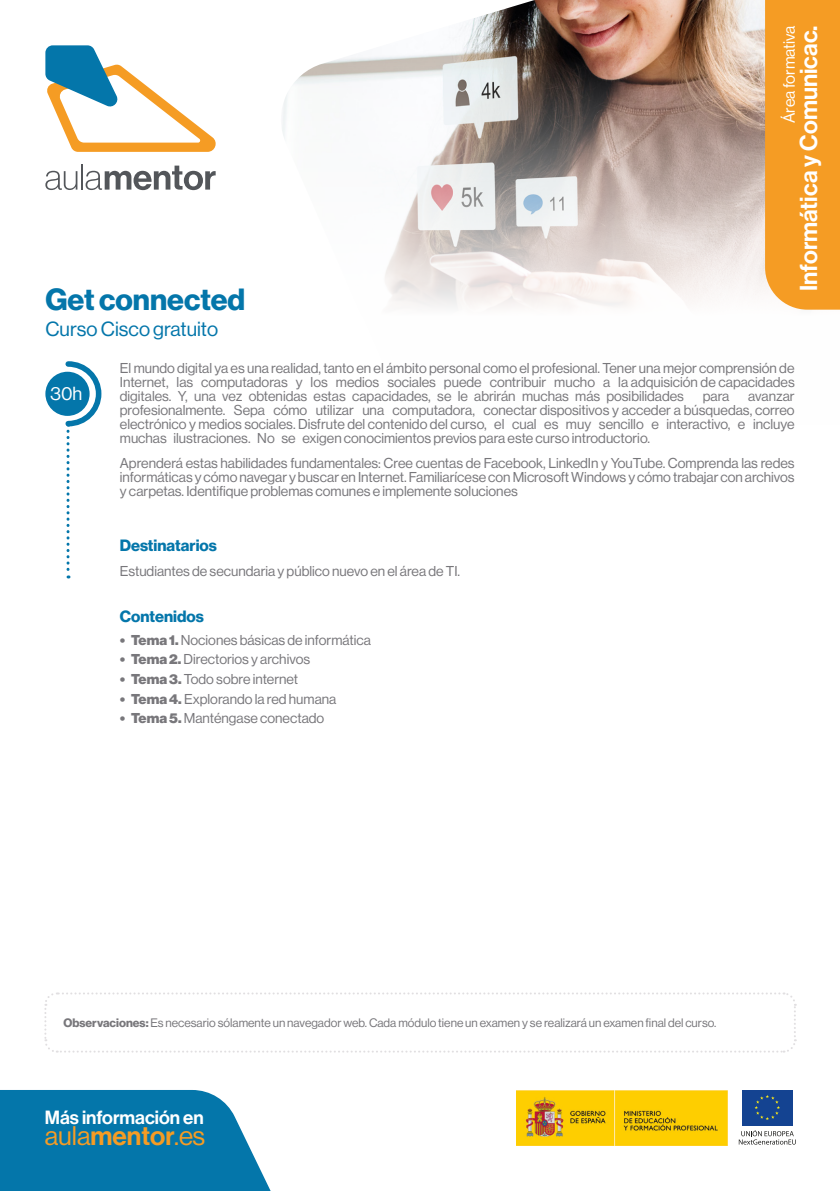
<style>
.page{position:relative;width:840px;height:1191px;background:#fff}
.page>*{position:absolute;margin:0;border:0;box-sizing:border-box;transform-origin:0 0}
.t1{font:700 30px "Neue Haas Display";color:#0476aa}
.t2{font:26.4px "Neue Haas Display";color:#f59c24}
.t3{font:24px "Neue Haas Display Mediu";color:#fff}
.t4{font:20px "Neue Haas Display";color:#0476aa}
.t5{font:18.8px "Neue Haas Display Mediu";color:#fff}
.t6{font:18.6px "Neue Haas Display";color:#fff}
.t7{font:700 16px "Neue Haas Display";color:#0476aa}
.t8{font:16px "Neue Haas Display";color:#fff}
.t9{font:14px/14px "Neue Haas Display";color:#78777b;text-align:justify}
.t10{font:12px "Neue Haas Display";color:#78777b}
.s1{font-weight:900}
.s2{font-weight:700}
.s3{font-family:"Neue Haas Display Mediu"}
</style>
<div class="page">
<svg style="left:0;top:1090px;width:271px;height:101px;background:#1c83b2"></svg>
<svg style="left:45px;top:171px;width:32px;height:19px"></svg>
<hr style="left:81px;top:164px;width:2px;height:26px;background:#53565a">
<svg style="left:85px;top:166px;width:130px;height:24px"></svg>
<svg style="left:45px;top:45px;width:171px;height:107px"></svg>
<img style="left:282px;top:0;width:482px;height:307px">
<svg style="left:764px;top:0;width:75px;height:310px;background:#f3a032"></svg>
<img style="left:516px;top:1090px;width:211px;height:55px">
<div style="left:741px;top:1090px;width:51px;height:35px;background:#144391"></div>
<svg style="left:754px;top:1095px;width:25px;height:25px"></svg>
<svg style="left:738px;top:1130px;width:57px;height:14px"></svg>
<svg style="left:44px;top:992px;width:752px;height:61px"></svg>
<div style="left:45px;top:372px;width:45px;height:44px;background:#0476aa;border-radius:50%"></div>
<svg style="left:63px;top:361px;width:39px;height:217px"></svg>
<h1 class="t1" style="left:45px;top:282px;width:201px">Get connected</h1>
<h3 class="t4" style="left:45px;top:318px;width:174px">Curso Cisco gratuito</h3>
<p class="t8" style="left:779px;top:123px;width:99px;rotate:-90deg">Área formativa</p>
<h3 class="t3" style="left:794px;top:291px;width:267px;rotate:-90deg">Informática y Comunicac.</h3>
<h3 class="t6" style="left:50px;top:382px;width:33px">30h</h3>
<p class="t9" style="left:120px;top:361px;width:676px">El mundo digital ya es una realidad, tanto en el ámbito personal como el profesional. Tener una mejor comprensión de Internet, las computadoras y los medios sociales puede contribuir mucho a la adquisición de capacidades digitales. Y, una vez obtenidas estas capacidades, se le abrirán muchas más posibilidades</p>
<p class="t9" style="left:120px;top:389px;width:675px;text-indent:628px">avanzar profesionalmente. Sepa cómo utilizar una computadora, conectar dispositivos y acceder a búsquedas, correo electrónico y medios sociales. Disfrute del contenido del curso, el cual es muy sencillo e interactivo, e incluye muchas ilustraciones. No se exigen conocimientos previos para este curso introductorio.</p>
<p class="t9" style="left:120px;top:456px;width:675px">Aprenderá estas habilidades fundamentales: Cree cuentas de Facebook, LinkedIn y YouTube. Comprenda las redes informáticas y cómo navegar y buscar en Internet. Familiarícese con Microsoft Windows y cómo trabajar con archivos y carpetas. Identifique problemas comunes e implemente soluciones</p>
<p class="t9" style="left:702px;top:389px;width:28px">para</p>
<p class="t7" style="left:120px;top:536px;width:98px">Destinatarios</p>
<p class="t9" style="left:120px;top:564px;width:341px">Estudiantes de secundaria y público nuevo en el área de TI.</p>
<p class="t7" style="left:120px;top:607px;width:85px">Contenidos</p>
<p class="t9" style="left:120px;top:633px;width:252px"><span class="s1">• Tema 1.</span> Nociones básicas de informática</p>
<p class="t9" style="left:120px;top:652px;width:191px"><span class="s1">• Tema 2.</span> Directorios y archivos</p>
<p class="t9" style="left:120px;top:672px;width:180px"><span class="s1">• Tema 3.</span> Todo sobre internet</p>
<p class="t9" style="left:120px;top:692px;width:218px"><span class="s1">• Tema 4.</span> Explorando la red humana</p>
<p class="t9" style="left:120px;top:711px;width:206px"><span class="s1">• Tema 5.</span> Manténgase conectado</p>
<p class="t10" style="left:63px;top:1016px;width:654px"><span class="s2">Observaciones:</span> Es necesario sólamente un navegador web. Cada módulo tiene un examen y se realizará un examen final del curso.</p>
<h3 class="t5" style="left:45px;top:1106px;width:160px">Más información en</h3>
<h2 class="t2" style="left:45px;top:1121px;width:162px">aula<span class="s3">mentor</span>.es</h2>
</div>
